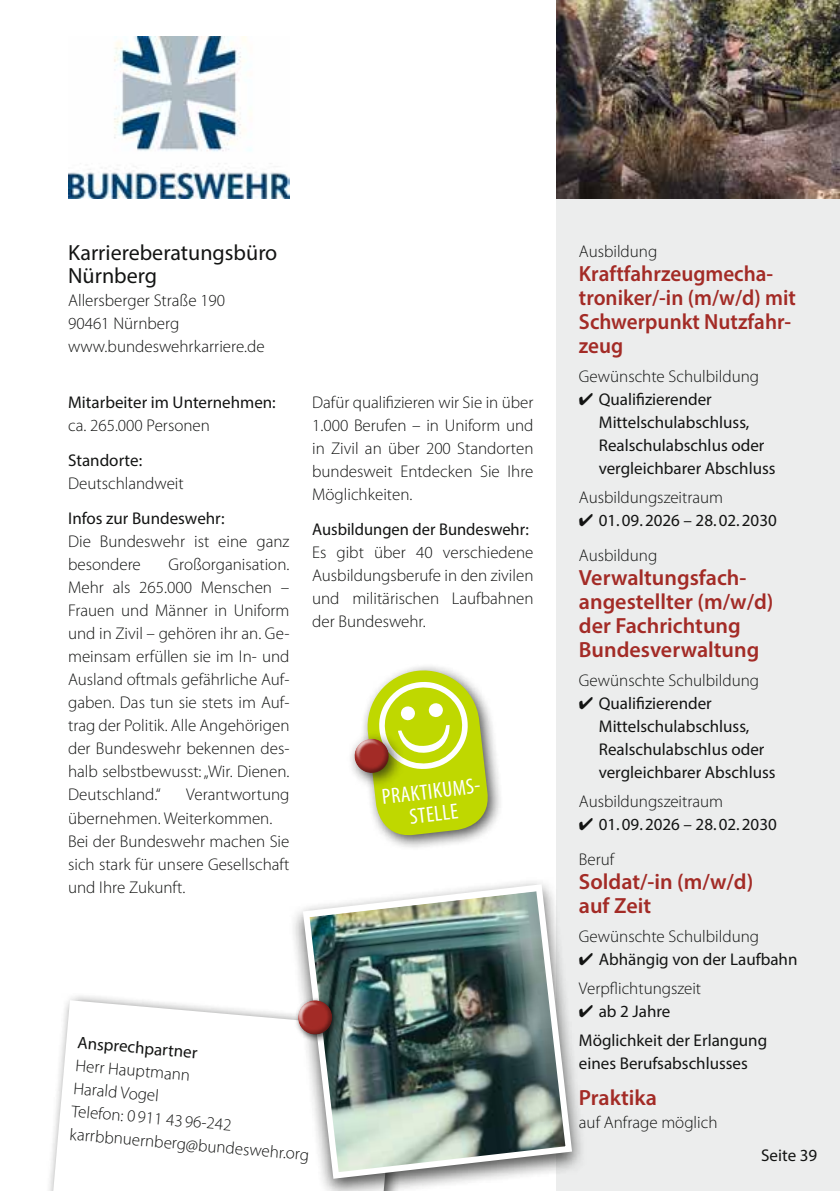
<style>
.page{position:relative;width:840px;height:1191px;background:#fff}
.page>*{position:absolute;margin:0;border:0;box-sizing:border-box;transform-origin:0 0}
.t1{font:600 22px/24px "Myriad Pro";color:#a32b26}
.t2{font:600 22px/24px "Myriad Pro";color:#a32b26;scale:.96 1}
.t3{font:22px/23px "Myriad Pro";color:#131413}
.t4{font:condensed 22px/23px "Myriad Pro";color:#fff;text-align:center}
.t5{font:300 17px/23px "Myriad Pro";color:#131413}
.t6{font:17px/23px "Myriad Pro";color:#131413}
.s1{font-weight:300}
</style>
<div class="page">
<div style="left:556px;top:198px;width:283px;height:993px;background:#eceded"></div>
<img style="left:556px;top:0;width:283px;height:198px">
<img style="left:68px;top:36px;width:221px;height:162px">
<svg style="left:53px;top:1000px;width:235px;height:191px"></svg>
<div style="left:288px;top:876px;width:298px;height:315px;background:#131413;opacity:.75"></div>
<img style="left:299px;top:881px;width:276px;height:301px">
<div style="left:293px;top:996px;width:47px;height:46px;background:#131413;opacity:.75"></div>
<div style="left:296px;top:999px;width:29px;height:38px;background:#fff;opacity:.75"></div>
<div style="left:297px;top:999px;width:38px;height:38px;background:#131413;opacity:.75"></div>
<div style="left:359px;top:662px;width:144px;height:189px;background:#131413;opacity:.75"></div>
<svg style="left:350px;top:667px;width:141px;height:171px"></svg>
<p class="t3" style="left:68px;top:241px;width:211px">Karriereberatungsbüro<br>Nürnberg</p>
<p class="t5" style="left:68px;top:289px;width:198px">Allersberger Straße 190<br>90461 Nürnberg www.bundeswehrkarriere.de</p>
<p class="t6" style="left:68px;top:391px;width:209px">Mitarbeiter im Unternehmen:</p>
<p class="t5" style="left:68px;top:414px;width:143px">ca. 265.000 Personen</p>
<p class="t6" style="left:68px;top:449px;width:76px">Standorte:</p>
<p class="t5" style="left:68px;top:472px;width:117px">Deutschlandweit</p>
<p class="t6" style="left:68px;top:507px;width:158px">Infos zur Bundeswehr:</p>
<p class="t5" style="left:68px;top:530px;width:223px">Die Bundeswehr ist eine ganz besondere</p>
<p class="t5" style="left:68px;top:553px;width:223px;text-align:justify;text-indent:100px">Großorganisation.<br>Mehr als 265.000 Menschen – Frauen und Männer in Uniform und in Zivil – gehören ihr an. Ge&shy;meinsam erfüllen sie im In- und Ausland oftmals gefährliche Auf&shy;gaben. Das tun sie stets im Auf&shy;trag der Politik. Alle Angehörigen der Bundeswehr bekennen des&shy;halb selbstbewusst: „Wir. Dienen.<br>Deutschland.“</p>
<p class="t5" style="left:68px;top:783px;width:223px;text-indent:118px">Verantwortung übernehmen. Weiterkommen.<br>Bei der Bundeswehr machen Sie sich stark für unsere Gesellschaft und Ihre Zukunft.</p>
<p class="t5" style="left:312px;top:391px;width:223px;text-align:justify">Dafür qualifizieren wir Sie in über 1.000 Berufen – in Uniform und in Zivil an über 200 Standorten bundesweit Entdecken Sie Ihre Möglichkeiten.</p>
<p class="t6" style="left:312px;top:518px;width:218px">Ausbildungen der Bundeswehr:</p>
<p class="t5" style="left:312px;top:541px;width:223px;text-align:justify">Es gibt über 40 verschiedene Ausbildungsberufe in den zivilen und militärischen Laufbahnen der Bundeswehr.</p>
<p class="t4" style="left:380px;top:784px;width:105px;rotate:-6deg">PRAKTIKUMS-<br>STELLE</p>
<p class="t6" style="left:79px;top:1030px;width:122px;rotate:5deg">Ansprechpartner</p>
<p class="t5" style="left:77px;top:1054px;width:242px;rotate:5deg">Herr Hauptmann<br>Harald Vogel<br>Telefon: 0 911 43 96-242 karrbbnuernberg@bundeswehr.org</p>
<p class="t5" style="left:578px;top:240px;width:80px">Ausbildung</p>
<p class="t2" style="left:578px;top:261px;width:227px">Kraftfahrzeugmecha&shy;troniker/-in (m/w/d) mit<br>Schwerpunkt Nutzfahr&shy;zeug</p>
<p class="t5" style="left:578px;top:365px;width:182px">Gewünschte Schulbildung</p>
<p class="t6" style="left:598px;top:387px;width:178px;text-indent:-20px">✔ Qualifizierender<br>Mittelschulabschluss,<br>Realschulabschlus oder vergleichbarer Abschluss</p>
<p class="t5" style="left:578px;top:486px;width:146px">Ausbildungszeitraum</p>
<p class="t6" style="left:578px;top:502px;width:199px;line-height:35px">✔ 01.09.2026 – 28.02.2030<br><span class="s1">Ausbildung</span></p>
<p class="t1" style="left:578px;top:565px;width:196px">Verwaltungsfach&shy;angestellter (m/w/d) der Fachrichtung<br>Bundesverwaltung</p>
<p class="t5" style="left:578px;top:669px;width:182px">Gewünschte Schulbildung</p>
<p class="t6" style="left:598px;top:691px;width:178px;text-indent:-20px">✔ Qualifizierender<br>Mittelschulabschluss,<br>Realschulabschlus oder vergleichbarer Abschluss</p>
<p class="t5" style="left:578px;top:790px;width:146px">Ausbildungszeitraum</p>
<p class="t6" style="left:578px;top:806px;width:199px;line-height:35px">✔ 01.09.2026 – 28.02.2030<br><span class="s1">Beruf</span></p>
<p class="t1" style="left:578px;top:869px;width:176px">Soldat/-in (m/w/d) auf Zeit</p>
<p class="t5" style="left:578px;top:925px;width:182px">Gewünschte Schulbildung</p>
<p class="t6" style="left:578px;top:944px;width:220px;line-height:29px">✔ Abhängig von der Laufbahn<br><span class="s1">Verpflichtungszeit</span></p>
<p class="t6" style="left:578px;top:996px;width:190px;line-height:29px">✔ ab 2 Jahre<br>Möglichkeit der Erlangung</p>
<p class="t6" style="left:578px;top:1051px;width:170px">eines Berufsabschlusses</p>
<p class="t1" style="left:578px;top:1085px;width:80px">Praktika</p>
<p class="t5" style="left:578px;top:1111px;width:140px">auf Anfrage möglich</p>
<p class="t6" style="left:760px;top:1143px;width:58px">Seite 39</p>
</div>
